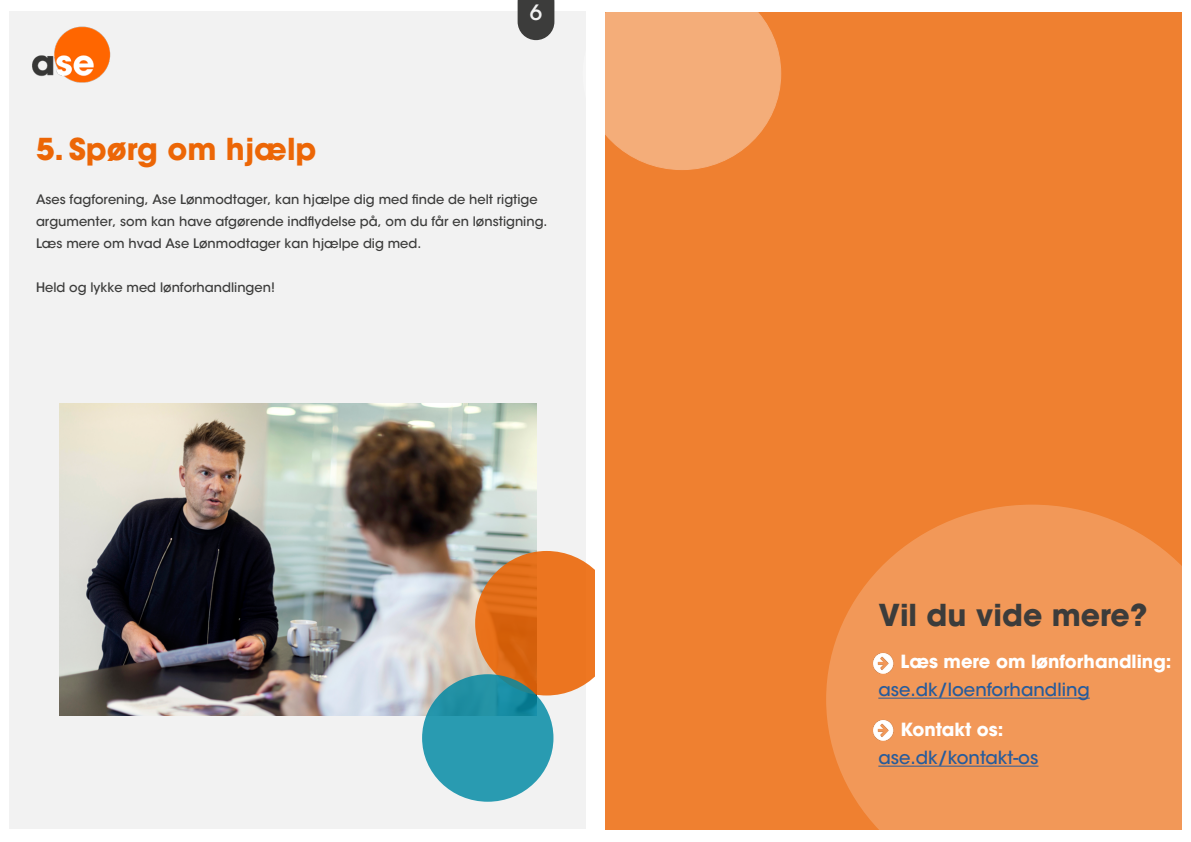
<style>
.page{position:relative;width:1191px;height:842px;background:#fff}
.page>*{position:absolute;margin:0;border:0;box-sizing:border-box;transform-origin:0 0}
.t1{font:700 30px "ITC Avant Garde Std";color:#ec6606}
.t2{font:700 30px "ITC Avant Garde Std";color:#3c3c3b}
.t3{font:500 21px "ITC Avant Garde Std";color:#f2f2f2}
.t4{font:500 18px "ITC Avant Garde Std";color:#265b9b}
.t5{font:700 18px "ITC Avant Garde Std";color:#fff}
.t6{font:500 13px/22px "ITC Avant Garde Std";color:#3c3c3b}
</style>
<div class="page">
<div style="left:9px;top:11px;width:577px;height:818px;background:#f2f2f2"></div>
<svg style="left:517px;top:0;width:37px;height:40px"></svg>
<img style="left:59px;top:404px;width:477px;height:312px">
<svg style="left:475px;top:551px;width:143px;height:144px;fill:#ec7520"></svg>
<svg style="left:422px;top:674px;width:131px;height:128px;fill:#299bb1"></svg>
<div style="left:595px;top:505px;width:87px;height:190px;background:#fff"></div>
<div style="left:605px;top:12px;width:576px;height:818px;background:#ef8030"></div>
<svg style="left:826px;top:505px;width:356px;height:325px;fill:#f29858"></svg>
<hr style="left:878px;top:698px;width:211px;height:1px;background:#265b9b">
<hr style="left:878px;top:766px;width:160px;height:1px;background:#265b9b">
<svg style="left:605px;top:12px;width:176px;height:158px"></svg>
<img style="left:32px;top:26px;width:79px;height:57px">
<img style="left:869px;top:652px;width:38px;height:21px">
<img style="left:869px;top:720px;width:38px;height:21px">
<h2 class="t3" style="left:530px;top:-1px;width:14px">6</h2>
<h1 class="t1" style="left:36px;top:130px;width:282px">5. Spørg om hjælp</h1>
<p class="t6" style="left:36px;top:189px;width:513px">Ases fagforening, Ase Lønmodtager, kan hjælpe dig med finde de helt rigtige argumenter, som kan have afgørende indflydelse på, om du får en lønstigning.<br>Læs mere om hvad Ase Lønmodtager kan hjælpe dig med.</p>
<p class="t6" style="left:36px;top:277px;width:240px">Held og lykke med lønforhandlingen!</p>
<h1 class="t2" style="left:878px;top:596px;width:271px">Vil du vide mere?</h1>
<h3 class="t5" style="left:900px;top:650px;width:272px">Læs mere om lønforhandling:</h3>
<h3 class="t4" style="left:878px;top:679px;width:213px">ase.dk/loenforhandling</h3>
<h3 class="t5" style="left:900px;top:718px;width:104px">Kontakt os:</h3>
<h3 class="t4" style="left:878px;top:747px;width:162px">ase.dk/kontakt-os</h3>
</div>
